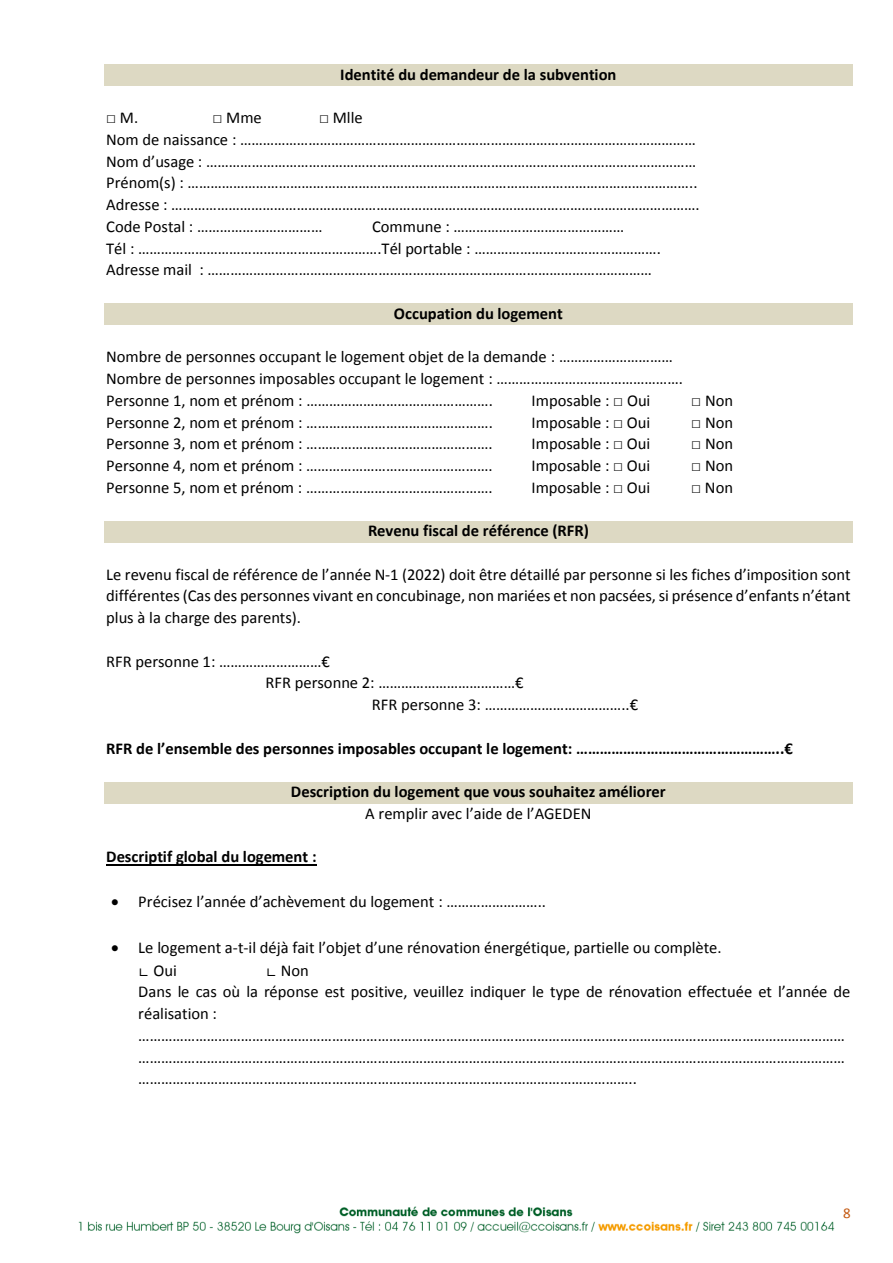
<style>
.page{position:relative;width:893px;height:1263px;background:#fff}
.page>*{position:absolute;margin:0;border:0;box-sizing:border-box;transform-origin:0 0}
.t1{font:16.5px/21.8px "Calibri";color:#000}
.t2{font:700 16.5px "Calibri";color:#000}
.t3{font:15px "Calibri";color:#c45911}
</style>
<div class="page">
<img style="left:78px;top:1206px;width:757px;height:28px">
<div style="left:104px;top:64px;width:749px;height:22px;background:#ddd9c3"></div>
<div style="left:104px;top:303px;width:749px;height:22px;background:#ddd9c3"></div>
<div style="left:104px;top:521px;width:749px;height:22px;background:#ddd9c3"></div>
<div style="left:104px;top:782px;width:749px;height:21px;background:#ddd9c3"></div>
<hr style="left:106px;top:864px;width:211px;height:1px;background:#000">
<p class="t2" style="left:340px;top:64px;width:278px">Identité du demandeur de la subvention</p>
<p class="t1" style="left:106px;top:107px;width:595px;text-indent:213px">□ Mlle<br>Nom de naissance : ………………………………………………………………………………………………………… Nom d’usage : ………………………………………………………………………………………………………………… Prénom(s) : ……………………………………………………………………………………………………………………..<br>Adresse : ………………………………………………………………………………………………………………………….<br>Code Postal : ……………………………</p>
<p class="t1" style="left:106px;top:107px;width:34px">□ M.</p>
<p class="t1" style="left:213px;top:107px;width:51px">□ Mme</p>
<p class="t1" style="left:106px;top:216px;width:556px;text-indent:266px">Commune : ………………………………………<br>Tél : ……………………………………………………….Tél portable : ………………………………………….<br>Adresse mail : ………………………………………………………………………………………………………</p>
<p class="t2" style="left:394px;top:303px;width:170px">Occupation du logement</p>
<p class="t1" style="left:106px;top:346px;width:578px">Nombre de personnes occupant le logement objet de la demande : …………………………<br>Nombre de personnes imposables occupant le logement : ………………………………………….<br>Personne 1, nom et prénom : ………………………………………….</p>
<p class="t1" style="left:532px;top:389px;width:120px">Imposable : □ Oui</p>
<p class="t1" style="left:691px;top:389px;width:44px">□ Non</p>
<p class="t1" style="left:106px;top:411px;width:388px">Personne 2, nom et prénom : ………………………………………….</p>
<p class="t1" style="left:532px;top:411px;width:120px">Imposable : □ Oui</p>
<p class="t1" style="left:691px;top:411px;width:43px">□ Non</p>
<p class="t1" style="left:106px;top:433px;width:388px">Personne 3, nom et prénom : ………………………………………….</p>
<p class="t1" style="left:532px;top:433px;width:120px">Imposable : □ Oui</p>
<p class="t1" style="left:691px;top:433px;width:43px">□ Non</p>
<p class="t1" style="left:106px;top:455px;width:388px">Personne 4, nom et prénom : ………………………………………….</p>
<p class="t1" style="left:532px;top:455px;width:120px">Imposable : □ Oui</p>
<p class="t1" style="left:691px;top:455px;width:43px">□ Non</p>
<p class="t1" style="left:106px;top:476px;width:388px">Personne 5, nom et prénom : ………………………………………….</p>
<p class="t1" style="left:532px;top:476px;width:120px">Imposable : □ Oui</p>
<p class="t1" style="left:691px;top:476px;width:43px">□ Non</p>
<p class="t2" style="left:368px;top:520px;width:222px">Revenu fiscal de référence (RFR)</p>
<p class="t1" style="left:106px;top:563px;width:746px;text-align:justify">Le revenu fiscal de référence de l’année N-1 (2022) doit être détaillé par personne si les fiches d’imposition sont différentes (Cas des personnes vivant en concubinage, non mariées et non pacsées, si présence d’enfants n’étant plus à la charge des parents).</p>
<p class="t1" style="left:106px;top:650px;width:225px">RFR personne 1: ………………………€</p>
<p class="t1" style="left:266px;top:672px;width:259px">RFR personne 2: ………………………………€</p>
<p class="t1" style="left:372px;top:694px;width:268px">RFR personne 3: ………………………………..€</p>
<p class="t2" style="left:106px;top:738px;width:688px">RFR de l’ensemble des personnes imposables occupant le logement: ……………………………………………..€</p>
<p class="t2" style="left:291px;top:781px;width:376px">Description du logement que vous souhaitez améliorer</p>
<p class="t1" style="left:365px;top:803px;width:228px">A remplir avec l’aide de l’AGEDEN</p>
<p class="t2" style="left:106px;top:846px;width:212px">Descriptif global du logement :</p>
<p class="t1" style="left:111px;top:890px;width:436px">• Précisez l’année d’achèvement du logement : ……………………..</p>
<p class="t1" style="left:138px;top:935px;width:585px;line-height:23.2px;text-indent:-27px">• Le logement a-t-il déjà fait l’objet d’une rénovation énergétique, partielle ou complète. ∟ Oui</p>
<p class="t1" style="left:138px;top:959px;width:714px;text-indent:127px">∟ Non<br>Dans le cas où la réponse est positive, veuillez indiquer le type de rénovation effectuée et l’année de réalisation : …………………………………………………………………………………………………………………………………………………………………… …………………………………………………………………………………………………………………………………………………………………… …………………………………………………………………………………………………………………..</p>
<p class="t3" style="left:843px;top:1203px;width:9px">8</p>
</div>
